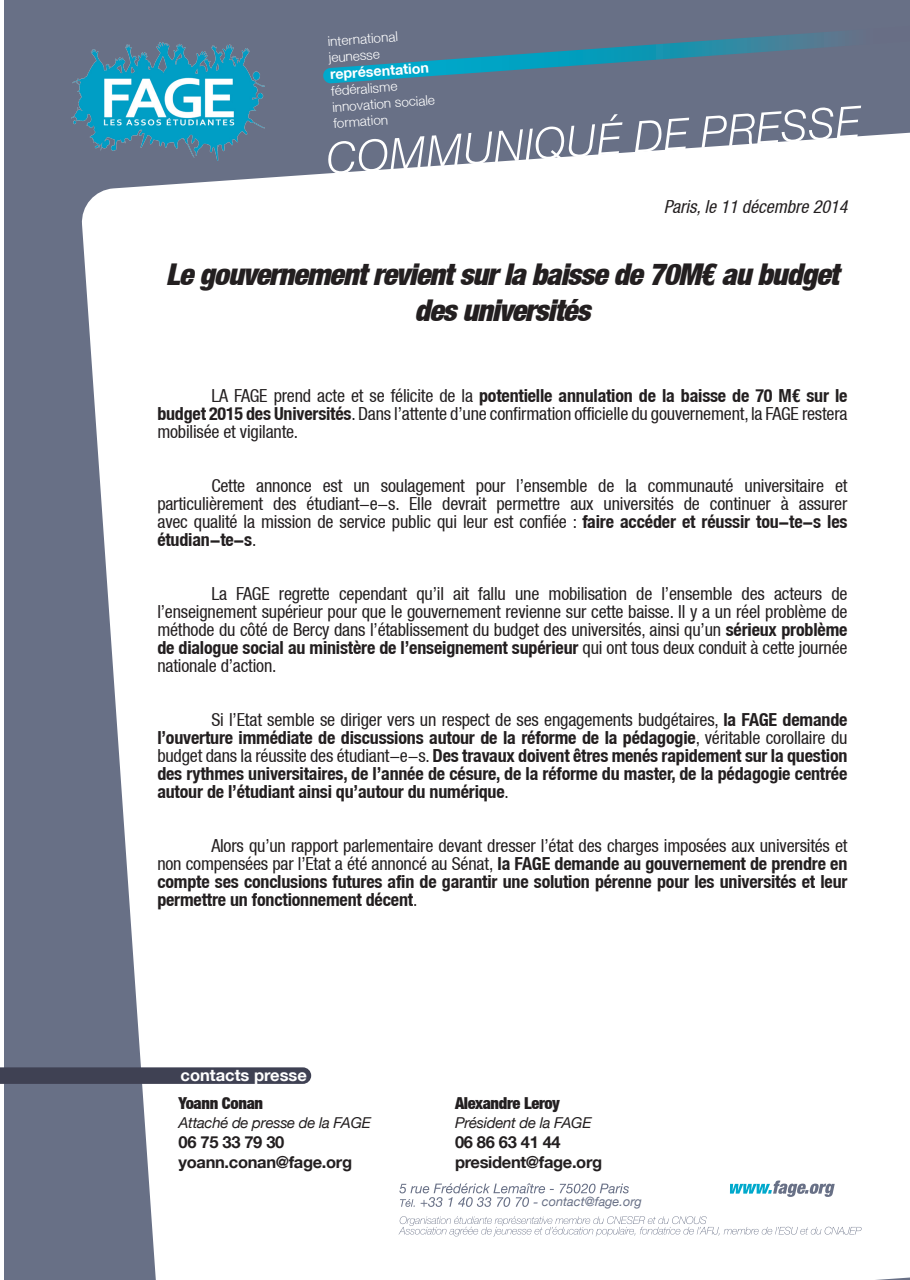
<style>
.page{position:relative;width:910px;height:1280px;background:#fff}
.page>*{position:absolute;margin:0;border:0;box-sizing:border-box;transform-origin:0 0}
.t1{font:italic 900 condensed 30px/36px "Helvetica Neue LT";letter-spacing:-.03em;color:#231f20;text-align:center}
.t2{font:condensed 18px/18px "Helvetica Neue LT";letter-spacing:-.01em;color:#231f20;text-align:justify}
.t3{font:700 condensed 18px/18px "Helvetica Neue LT";letter-spacing:-.01em;color:#231f20;text-align:justify}
.t4{font:italic condensed 18px "Helvetica Neue LT";color:#231f20}
.t5{font:700 16.5px/19.8px "Helvetica Neue LT";letter-spacing:-.02em;color:#231f20}
.t6{font:900 condensed 16.5px "Helvetica Neue LT";letter-spacing:-.02em;color:#231f20}
.t7{font:700 16.5px "Helvetica Neue LT";color:#fff}
.t8{font:italic 15px "Helvetica Neue LT";letter-spacing:-.02em;color:#231f20}
.t9{font:700 14.25px "Helvetica Neue LT";color:#fff}
.t10{font:300 13.5px/16.2px "Helvetica Neue LT";color:#fff}
.t11{font:italic 12.75px "Helvetica Neue LT";color:#687086}
.s1{font-weight:700}
.s2{font-weight:400}
</style>
<div class="page">
<div style="left:4px;top:0;width:906px;height:1280px;background:#687086"></div>
<div style="left:81px;top:132px;width:829px;height:1148px;background:#fff"></div>
<svg style="left:328px;top:114px;width:294px;height:60px"></svg>
<svg style="left:635px;top:118px;width:54px;height:35px"></svg>
<svg style="left:702px;top:106px;width:159px;height:42px"></svg>
<svg style="left:730px;top:1180px;width:105px;height:17px"></svg>
<svg style="left:560px;top:1183px;width:69px;height:10px"></svg>
<svg style="left:399px;top:1183px;width:155px;height:24px;background:#e1e3e7"></svg>
<svg style="left:398px;top:1216px;width:463px;height:20px;background:#f0f0f3"></svg>
<img style="left:71px;top:43px;width:194px;height:118px">
<svg style="left:323px;top:32px;width:515px;height:51px"></svg>
<svg style="left:0;top:1067px;width:311px;height:17px;background:#434557"></svg>
<p class="t10" style="left:327px;top:33px;width:72px;rotate:-4deg">international jeunesse</p>
<p class="t9" style="left:329px;top:66px;width:101px;rotate:-4deg">représentation</p>
<p class="t10" style="left:331px;top:82px;width:104px;rotate:-4deg">fédéralisme innovation sociale formation</p>
<p class="t4" style="left:664px;top:197px;width:185px">Paris, le 11 décembre 2014</p>
<p class="t1" style="left:166px;top:256px;width:675px">Le gouvernement revient sur la baisse de 70M€ au budget des universités</p>
<p class="t2" style="left:157px;top:386px;width:692px;text-indent:54px">LA FAGE prend acte et se félicite de la <span class="s1">potentielle annulation de la baisse de 70 M€ sur le budget 2015 des Universités</span>. Dans l’attente d’une confirmation officielle du gouvernement, la FAGE restera mobilisée et vigilante.</p>
<p class="t2" style="left:157px;top:476px;width:692px;text-indent:54px">Cette annonce est un soulagement pour l’ensemble de la communauté universitaire et particulièrement des étudiant-e-s. Elle devrait permettre aux universités de continuer à assurer avec qualité la mission de service public qui leur est confiée : <span class="s1">faire accéder et réussir tou-te-s les étudian-te-s</span>.</p>
<p class="t2" style="left:157px;top:584px;width:692px;text-indent:54px">La FAGE regrette cependant qu’il ait fallu une mobilisation de l’ensemble des acteurs de l’enseignement supérieur pour que le gouvernement revienne sur cette baisse. Il y a un réel problème de méthode du côté de Bercy dans l’établissement du budget des universités, ainsi qu’un <span class="s1">sérieux problème de dialogue social au ministère de l’enseignement supérieur</span> qui ont tous deux conduit à cette journée nationale d’action.</p>
<p class="t3" style="left:157px;top:710px;width:692px;text-indent:54px"><span class="s2">Si l’Etat semble se diriger vers un respect de ses engagements budgétaires,</span> la FAGE demande l’ouverture immédiate de discussions autour de la réforme de la pédagogie<span class="s2">, véritable corollaire du budget dans la réussite des étudiant-e-s.</span> Des travaux doivent êtres menés rapidement sur la question des rythmes universitaires, de l’année de césure, de la réforme du master, de la pédagogie centrée autour de l’étudiant ainsi qu’autour du numérique<span class="s2">.</span></p>
<p class="t3" style="left:157px;top:836px;width:692px;text-indent:54px"><span class="s2">Alors qu’un rapport parlementaire devant dresser l’état des charges imposées aux universités et non compensées par l’Etat a été annoncé au Sénat,</span> la FAGE demande au gouvernement de prendre en compte ses conclusions futures afin de garantir une solution pérenne pour les universités et leur permettre un fonctionnement décent<span class="s2">.</span></p>
<p class="t7" style="left:181px;top:1065px;width:128px">contacts presse</p>
<p class="t6" style="left:179px;top:1092px;width:86px">Yoann Conan</p>
<p class="t8" style="left:179px;top:1114px;width:194px">Attaché de presse de la FAGE</p>
<p class="t5" style="left:179px;top:1132px;width:175px">06 75 33 79 30 yoann.conan@fage.org</p>
<p class="t6" style="left:455px;top:1092px;width:106px">Alexandre Leroy</p>
<p class="t8" style="left:455px;top:1114px;width:138px">Président de la FAGE</p>
<p class="t5" style="left:455px;top:1132px;width:149px">06 86 63 41 44 president@fage.org</p>
<p class="t11" style="left:542px;top:1194px;width:101px">contact@fage.org</p>
</div>
